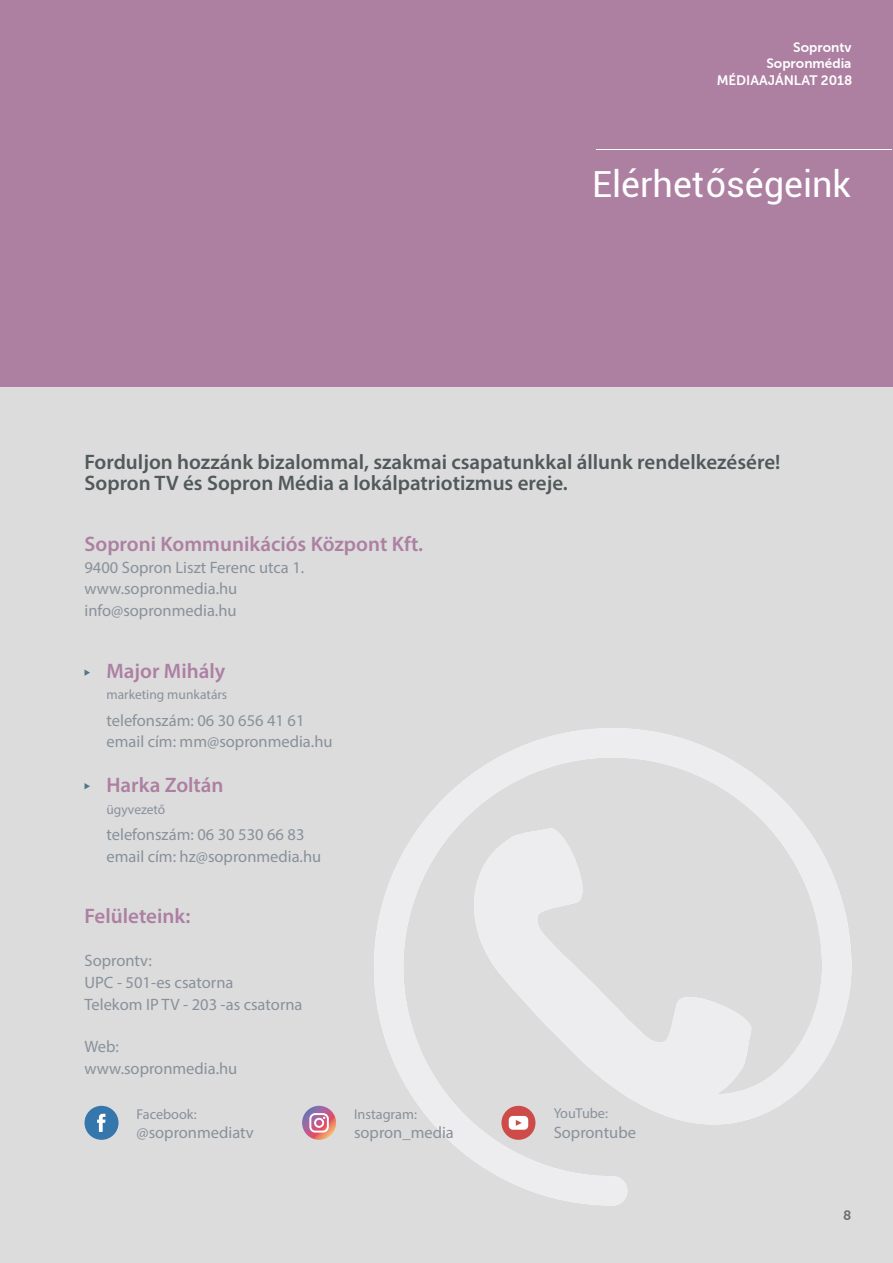
<style>
.page{position:relative;width:893px;height:1263px;background:#fff}
.page>*{position:absolute;margin:0;border:0;box-sizing:border-box;transform-origin:0 0}
.t1{font:36px "Roboto";color:#fff}
.t2{font:600 21px/21.8px "Myriad Pro";color:#51595b}
.t3{font:600 21px "Myriad Pro";color:#ad80a2}
.t4{font:16.5px/21.8px "Myriad Pro";color:#88919a}
.t5{font:14.25px "Myriad Pro";color:#88919a}
.t6{font:13.5px/16.2px "Museo Sans 700";color:#fff;text-align:right}
.t7{font:13.5px "Myriad Pro";color:#88919a}
.t8{font:13.5px "Museo Sans 700";color:#676f75}
</style>
<div class="page">
<div style="left:0;top:387px;width:893px;height:876px;background:#dcdcdd"></div>
<svg style="left:374px;top:728px;width:477px;height:478px;background:#e1e1e2"></svg>
<svg style="left:85px;top:669px;width:5px;height:7px"></svg>
<svg style="left:85px;top:783px;width:5px;height:6px"></svg>
<div style="left:0;top:0;width:893px;height:387px;background:#ad80a2"></div>
<hr style="left:596px;top:149px;width:295px;height:1px;background:#fff">
<div style="left:501px;top:1106px;width:34px;height:34px;background:#cd4c49;border-radius:50%"></div>
<svg style="left:509px;top:1116px;width:19px;height:14px"></svg>
<div style="left:85px;top:1106px;width:34px;height:34px;background:#3577ad;border-radius:50%"></div>
<svg style="left:97px;top:1114px;width:8px;height:18px"></svg>
<svg style="left:302px;top:1106px;width:34px;height:34px"></svg>
<svg style="left:309px;top:1113px;width:20px;height:20px"></svg>
<p class="t6" style="left:717px;top:39px;width:137px">Soprontv<br>Sopronmédia<br>MÉDIAAJÁNLAT 2018</p>
<h1 class="t1" style="left:592px;top:159px;width:260px">Elérhetőségeink</h1>
<p class="t2" style="left:85px;top:450px;width:697px">Forduljon hozzánk bizalommal, szakmai csapatunkkal állunk rendelkezésére!<br>Sopron TV és Sopron Média a lokálpatriotizmus ereje.</p>
<p class="t3" style="left:84px;top:530px;width:340px">Soproni Kommunikációs Központ Kft.</p>
<p class="t4" style="left:84px;top:556px;width:221px">9400 Sopron Liszt Ferenc utca 1. www.sopronmedia.hu info@sopronmedia.hu</p>
<p class="t3" style="left:106px;top:657px;width:120px">Major Mihály</p>
<p class="t7" style="left:106px;top:686px;width:122px">marketing munkatárs</p>
<p class="t4" style="left:106px;top:709px;width:228px">telefonszám: 06 30 656 41 61 email cím: mm@sopronmedia.hu</p>
<p class="t3" style="left:106px;top:771px;width:119px">Harka Zoltán</p>
<p class="t7" style="left:106px;top:801px;width:60px">ügyvezető</p>
<p class="t4" style="left:106px;top:823px;width:216px">telefonszám: 06 30 530 66 83 email cím: hz@sopronmedia.hu</p>
<p class="t3" style="left:84px;top:902px;width:107px">Felületeink:</p>
<p class="t4" style="left:84px;top:949px;width:219px">Soprontv:<br>UPC - 501-es csatorna<br>Telekom IP TV - 203 -as csatorna</p>
<p class="t4" style="left:84px;top:1036px;width:154px">Web: www.sopronmedia.hu</p>
<p class="t5" style="left:137px;top:1105px;width:62px">Facebook:</p>
<p class="t4" style="left:137px;top:1122px;width:119px">@sopronmediatv</p>
<p class="t5" style="left:354px;top:1105px;width:64px">Instagram:</p>
<p class="t4" style="left:354px;top:1122px;width:101px">sopron_media</p>
<p class="t5" style="left:554px;top:1105px;width:56px">YouTube:</p>
<p class="t4" style="left:554px;top:1121px;width:84px">Soprontube</p>
<p class="t8" style="left:843px;top:1208px;width:10px">8</p>
</div>
